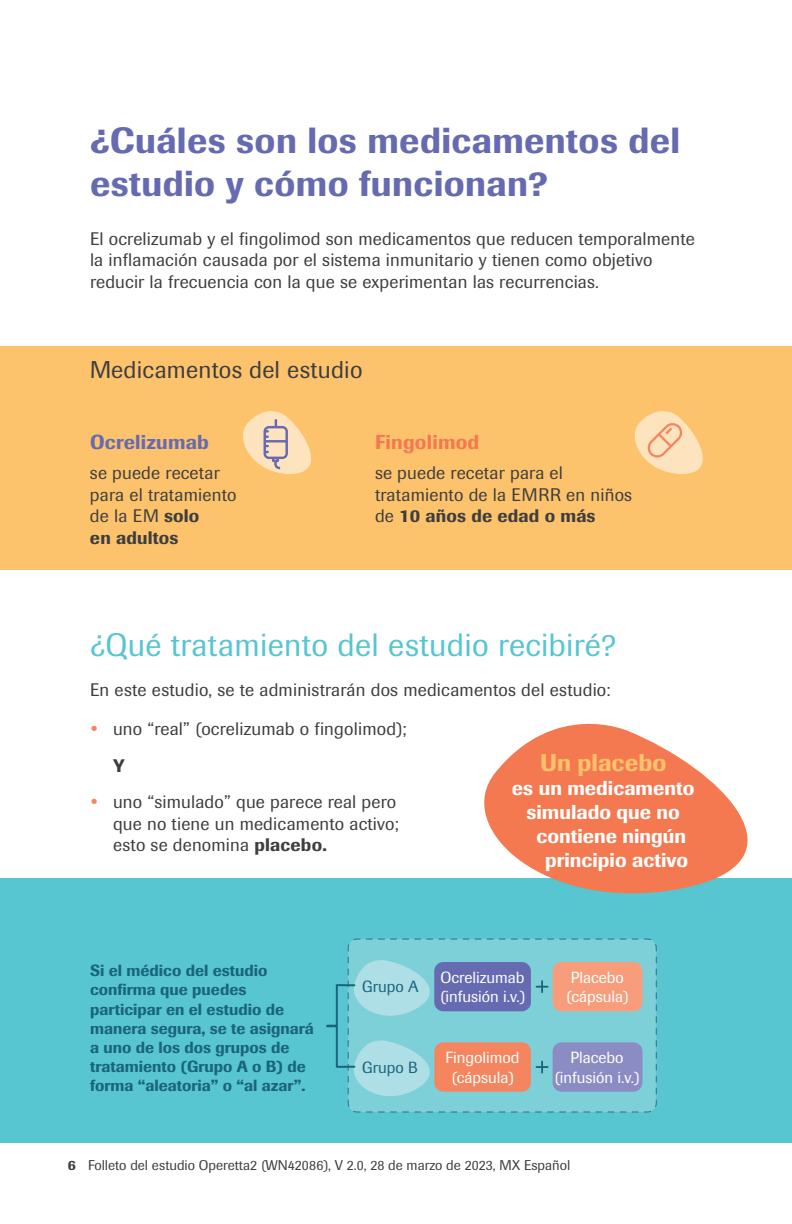
<style>
.page{position:relative;width:792px;height:1224px;background:#fff}
.page>*{position:absolute;margin:0;border:0;box-sizing:border-box;transform-origin:0 0}
.t1{font:500 36px/43.2px "Imago";letter-spacing:.01em;color:#666bb1}
.t2{font:32px "Imago";letter-spacing:.01em;color:#57c6d1}
.t3{font:24px "Imago";letter-spacing:.01em;color:#3e3e3f}
.t4{font:500 24px "Imago";color:#fdc36c}
.t5{font:500 20px "Imago";color:#fff}
.t6{font:500 20px "Imago";letter-spacing:.01em;color:#666bb1}
.t7{font:500 20px "Imago";letter-spacing:.01em;color:#f47850}
.t8{font:18px/21.6px "Imago";letter-spacing:.01em;color:#3e3e3f}
.t9{font:500 18px "Imago";color:#3e3e3f}
.t10{font:500 16px/19.2px "Imago";color:#1a647d}
.t11{font:16px/19.2px "Imago";color:#fff}
.t12{font:16px "Imago";color:#1a647d}
.t13{font:14px "Imago";color:#3e3e3f}
.s1{font-weight:500}
</style>
<div class="page">
<div style="left:0;top:878px;width:792px;height:265px;background:#57c6d1"></div>
<svg style="left:347px;top:938px;width:310px;height:175px;background:#7acbd3"></svg>
<div style="left:0;top:346px;width:792px;height:223px;background:#fdc36c"></div>
<svg style="left:484px;top:723px;width:264px;height:171px;fill:#f47850"></svg>
<svg style="left:243px;top:411px;width:68px;height:63px"></svg>
<svg style="left:634px;top:411px;width:69px;height:63px"></svg>
<svg style="left:326px;top:955px;width:315px;height:158px;background:#94b5bf"></svg>
<h1 class="t1" style="left:90px;top:118px;width:592px">¿Cuáles son los medicamentos del estudio y cómo funcionan?</h1>
<p class="t8" style="left:90px;top:228px;width:606px">El ocrelizumab y el fingolimod son medicamentos que reducen temporalmente la inflamación causada por el sistema inmunitario y tienen como objetivo reducir la frecuencia con la que se experimentan las recurrencias.</p>
<h3 class="t3" style="left:90px;top:356px;width:274px">Medicamentos del estudio</h3>
<p class="t6" style="left:90px;top:429px;width:120px">Ocrelizumab</p>
<p class="t8" style="left:90px;top:462px;width:148px">se puede recetar para el tratamiento de la EM <span class="s1">solo<br>en adultos</span></p>
<p class="t7" style="left:375px;top:429px;width:106px">Fingolimod</p>
<p class="t8" style="left:375px;top:462px;width:259px">se puede recetar para el tratamiento de la EMRR en niños de <span class="s1">10 años de edad o más</span></p>
<h2 class="t2" style="left:90px;top:626px;width:528px">¿Qué tratamiento del estudio recibiré?</h2>
<p class="t8" style="left:90px;top:679px;width:522px">En este estudio, se te administrarán dos medicamentos del estudio:</p>
<p class="t8" style="left:113px;top:718px;width:295px">uno “real” (ocrelizumab o fingolimod);</p>
<p class="t9" style="left:113px;top:754px;width:13px">Y</p>
<p class="t8" style="left:113px;top:791px;width:287px">uno “simulado” que parece real pero que no tiene un medicamento activo; esto se denomina <span class="s1">placebo.</span></p>
<h3 class="t4" style="left:540px;top:747px;width:128px">Un placebo</h3>
<p class="t5" style="left:512px;top:775px;width:184px">es un medicamento</p>
<p class="t5" style="left:526px;top:799px;width:155px">simulado que no</p>
<p class="t5" style="left:536px;top:823px;width:151px">contiene ningún</p>
<p class="t5" style="left:545px;top:847px;width:144px">principio activo</p>
<p class="t10" style="left:90px;top:961px;width:225px">Si el médico del estudio confirma que puedes participar en el estudio de manera segura, se te asignará a uno de los dos grupos de tratamiento (Grupo A o B) de forma “aleatoria” o “al azar”.</p>
<p class="t11" style="left:440px;top:968px;width:86px">Ocrelizumab (infusión i.v.)</p>
<p class="t12" style="left:362px;top:977px;width:58px">Grupo A</p>
<p class="t11" style="left:566px;top:968px;width:64px">Placebo (cápsula)</p>
<p class="t12" style="left:362px;top:1058px;width:57px">Grupo B</p>
<p class="t11" style="left:446px;top:1048px;width:76px;text-align:center">Fingolimod (cápsula)</p>
<p class="t11" style="left:554px;top:1048px;width:86px;text-align:center">Placebo (infusión i.v.)</p>
<p class="t13" style="left:68px;top:1156px;width:504px"><span class="s1">6</span> Folleto del estudio Operetta2 (WN42086), V 2.0, 28 de marzo de 2023, MX Español</p>
</div>
